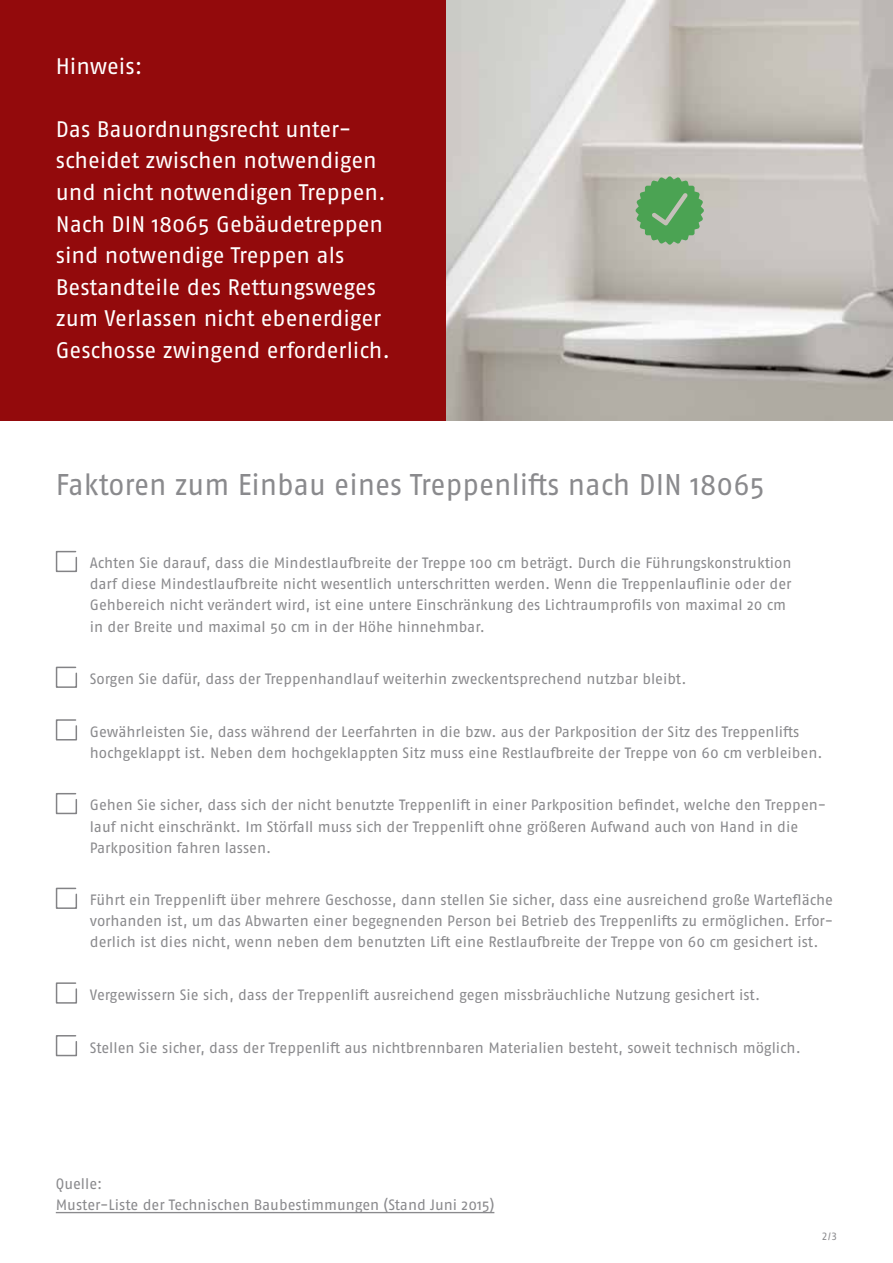
<style>
.page{position:relative;width:893px;height:1263px;background:#fff}
.page>*{position:absolute;margin:0;border:0;box-sizing:border-box;transform-origin:0 0}
.t1{font:30px "Fago OT";color:#8a8a8d;scale:.96 1}
.t2{font:22.5px/31.5px "Fago OT";letter-spacing:-.005em;color:#fff}
.t3{font:15px/21px "Fago OT";color:#8a8a8d}
.t4{font:10.5px "Fago OT";color:#8a8a8d}
</style>
<div class="page">
<div style="left:0;top:0;width:446px;height:421px;background:#930a0c"></div>
<svg style="left:55px;top:550px;width:22px;height:23px"></svg>
<svg style="left:55px;top:666px;width:22px;height:22px"></svg>
<svg style="left:55px;top:719px;width:22px;height:22px"></svg>
<svg style="left:55px;top:793px;width:22px;height:22px"></svg>
<svg style="left:55px;top:887px;width:22px;height:22px"></svg>
<svg style="left:55px;top:982px;width:22px;height:22px"></svg>
<svg style="left:55px;top:1035px;width:22px;height:22px"></svg>
<img style="left:446px;top:0;width:447px;height:421px">
<hr style="left:56px;top:1212px;width:438px;height:1px;background:#8a8a8d">
<svg style="left:636px;top:176px;width:68px;height:69px;background:#72ac73"></svg>
<h2 class="t2" style="left:56px;top:50px;width:88px">Hinweis:</h2>
<p class="t2" style="left:56px;top:113px;width:336px">Das Bauordnungsrecht unter&shy;scheidet zwischen notwendigen und nicht notwendigen Treppen.<br>Nach DIN 18065 Gebäudetreppen sind notwendige Treppen als<br>Bestandteile des Rettungsweges zum Verlassen nicht ebenerdiger<br>Geschosse zwingend erforderlich.</p>
<h1 class="t1" style="left:56px;top:466px;width:740px">Faktoren zum Einbau eines Treppenlifts nach DIN 18065</h1>
<p class="t3" style="left:90px;top:553px;width:703px">Achten Sie darauf, dass die Mindestlaufbreite der Treppe 100 cm beträgt. Durch die Führungskonstruktion darf diese Mindestlaufbreite nicht wesentlich unterschritten werden. Wenn die Treppenlauflinie oder der Gehbereich nicht verändert wird, ist eine untere Einschränkung des Lichtraumprofils von maximal 20 cm in der Breite und maximal 50 cm in der Höhe hinnehmbar.</p>
<p class="t3" style="left:90px;top:668px;width:598px">Sorgen Sie dafür, dass der Treppenhandlauf weiterhin zweckentsprechend nutzbar bleibt.</p>
<p class="t3" style="left:90px;top:721px;width:734px">Gewährleisten Sie, dass während der Leerfahrten in die bzw. aus der Parkposition der Sitz des Treppenlifts hochgeklappt ist. Neben dem hochgeklappten Sitz muss eine Restlaufbreite der Treppe von 60 cm verbleiben.</p>
<p class="t3" style="left:90px;top:795px;width:735px">Gehen Sie sicher, dass sich der nicht benutzte Treppenlift in einer Parkposition befindet, welche den Treppen&shy;lauf nicht einschränkt. Im Störfall muss sich der Treppenlift ohne größeren Aufwand auch von Hand in die<br>Parkposition fahren lassen.</p>
<p class="t3" style="left:90px;top:889px;width:745px;text-align:justify">Führt ein Treppenlift über mehrere Geschosse, dann stellen Sie sicher, dass eine ausreichend große Wartefläche vorhanden ist, um das Abwarten einer begegnenden Person bei Betrieb des Treppenlifts zu ermöglichen. Erfor&shy;derlich ist dies nicht, wenn neben dem benutzten Lift eine Restlaufbreite der Treppe von 60 cm gesichert ist.</p>
<p class="t3" style="left:90px;top:984px;width:672px">Vergewissern Sie sich, dass der Treppenlift ausreichend gegen missbräuchliche Nutzung gesichert ist.</p>
<p class="t3" style="left:90px;top:1037px;width:712px">Stellen Sie sicher, dass der Treppenlift aus nichtbrennbaren Materialien besteht, soweit technisch möglich.</p>
<p class="t3" style="left:56px;top:1173px;width:440px">Quelle:<br>Muster-Liste der Technischen Baubestimmungen (Stand Juni 2015)</p>
<p class="t4" style="left:822px;top:1230px;width:17px">2/3</p>
</div>
